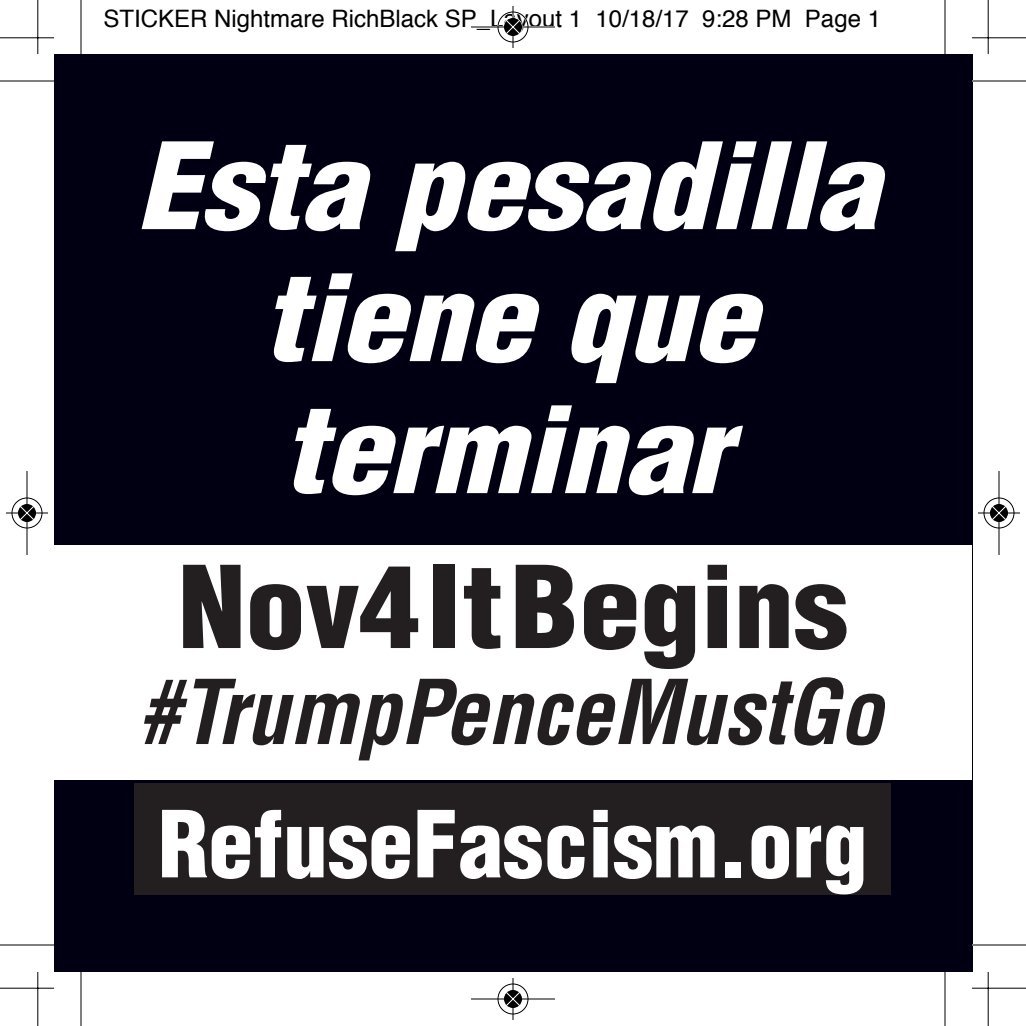
<style>
.page{position:relative;width:1026px;height:1026px;background:#fff}
.page>*{position:absolute;margin:0;border:0;box-sizing:border-box;transform-origin:0 0}
.t1{font:italic 900 condensed 117px/132px "Helvetica";color:#fff;text-align:center;scale:1.1 1}
.t2{font:900 condensed 111px "Helvetica";letter-spacing:-.005em;color:#231f20;scale:1.1 1}
.t3{font:900 condensed 90px "Helvetica";color:#fff}
.t4{font:italic 700 condensed 87px "Helvetica";color:#231f20}
.t5{font:24px "Helvetica";color:#000}
</style>
<div class="page">
<div style="left:54px;top:54px;width:918px;height:918px;background:#000012"></div>
<div style="left:135px;top:783px;width:756px;height:112px;background:#231f20"></div>
<div style="left:54px;top:545px;width:918px;height:235px;background:#fff"></div>
<hr style="left:80px;top:0;width:2px;height:54px;background:#000">
<hr style="left:0;top:80px;width:54px;height:2px;background:#000">
<hr style="left:944px;top:0;width:2px;height:54px;background:#000">
<hr style="left:972px;top:80px;width:54px;height:2px;background:#000">
<hr style="left:80px;top:972px;width:2px;height:54px;background:#000">
<hr style="left:0;top:944px;width:54px;height:2px;background:#000">
<hr style="left:944px;top:972px;width:2px;height:54px;background:#000">
<hr style="left:972px;top:944px;width:54px;height:2px;background:#000">
<hr style="left:37px;top:0;width:1px;height:54px;background:#000">
<hr style="left:0;top:37px;width:54px;height:1px;background:#000">
<hr style="left:988px;top:0;width:1px;height:54px;background:#000">
<hr style="left:972px;top:37px;width:54px;height:1px;background:#000">
<hr style="left:37px;top:972px;width:1px;height:54px;background:#000">
<hr style="left:0;top:988px;width:54px;height:1px;background:#000">
<hr style="left:988px;top:972px;width:1px;height:54px;background:#000">
<hr style="left:972px;top:988px;width:54px;height:1px;background:#000">
<div style="left:497px;top:11px;width:32px;height:32px;border:2px solid #fff;border-radius:50%"></div>
<hr style="left:471px;top:26px;width:84px;height:2px;background:#000">
<hr style="left:512px;top:6px;width:2px;height:42px;background:#000">
<div style="left:498px;top:12px;width:30px;height:30px;border:1px solid #000;border-radius:50%"></div>
<svg style="left:504px;top:18px;width:18px;height:18px"></svg>
<svg style="left:505px;top:19px;width:16px;height:16px"></svg>
<div style="left:497px;top:983px;width:32px;height:32px;border:2px solid #fff;border-radius:50%"></div>
<hr style="left:471px;top:998px;width:84px;height:2px;background:#000">
<hr style="left:512px;top:978px;width:2px;height:42px;background:#000">
<div style="left:498px;top:984px;width:30px;height:30px;border:1px solid #000;border-radius:50%"></div>
<svg style="left:504px;top:990px;width:18px;height:18px"></svg>
<svg style="left:505px;top:991px;width:16px;height:16px"></svg>
<div style="left:11px;top:497px;width:32px;height:32px;border:2px solid #fff;border-radius:50%"></div>
<hr style="left:26px;top:471px;width:2px;height:84px;background:#000">
<hr style="left:6px;top:512px;width:42px;height:2px;background:#000">
<div style="left:12px;top:498px;width:30px;height:30px;border:1px solid #000;border-radius:50%"></div>
<svg style="left:18px;top:504px;width:18px;height:18px"></svg>
<svg style="left:19px;top:505px;width:16px;height:16px"></svg>
<div style="left:983px;top:497px;width:32px;height:32px;border:2px solid #fff;border-radius:50%"></div>
<hr style="left:998px;top:471px;width:2px;height:84px;background:#000">
<hr style="left:978px;top:512px;width:42px;height:2px;background:#000">
<div style="left:984px;top:498px;width:30px;height:30px;border:1px solid #000;border-radius:50%"></div>
<svg style="left:990px;top:504px;width:18px;height:18px"></svg>
<svg style="left:991px;top:505px;width:16px;height:16px"></svg>
<p class="t5" style="left:103px;top:9px;width:779px">STICKER Nightmare RichBlack SP_Layout 1 10/18/17 9:28 PM Page 1</p>
<h1 class="t1" style="left:136px;top:123px;width:677px">Esta pesadilla tiene que terminar</h1>
<h2 class="t2" style="left:178px;top:545px;width:611px">Nov4ItBegins</h2>
<h3 class="t4" style="left:137px;top:663px;width:747px">#TrumpPenceMustGo</h3>
<h3 class="t3" style="left:158px;top:794px;width:711px">RefuseFascism.org</h3>
</div>
